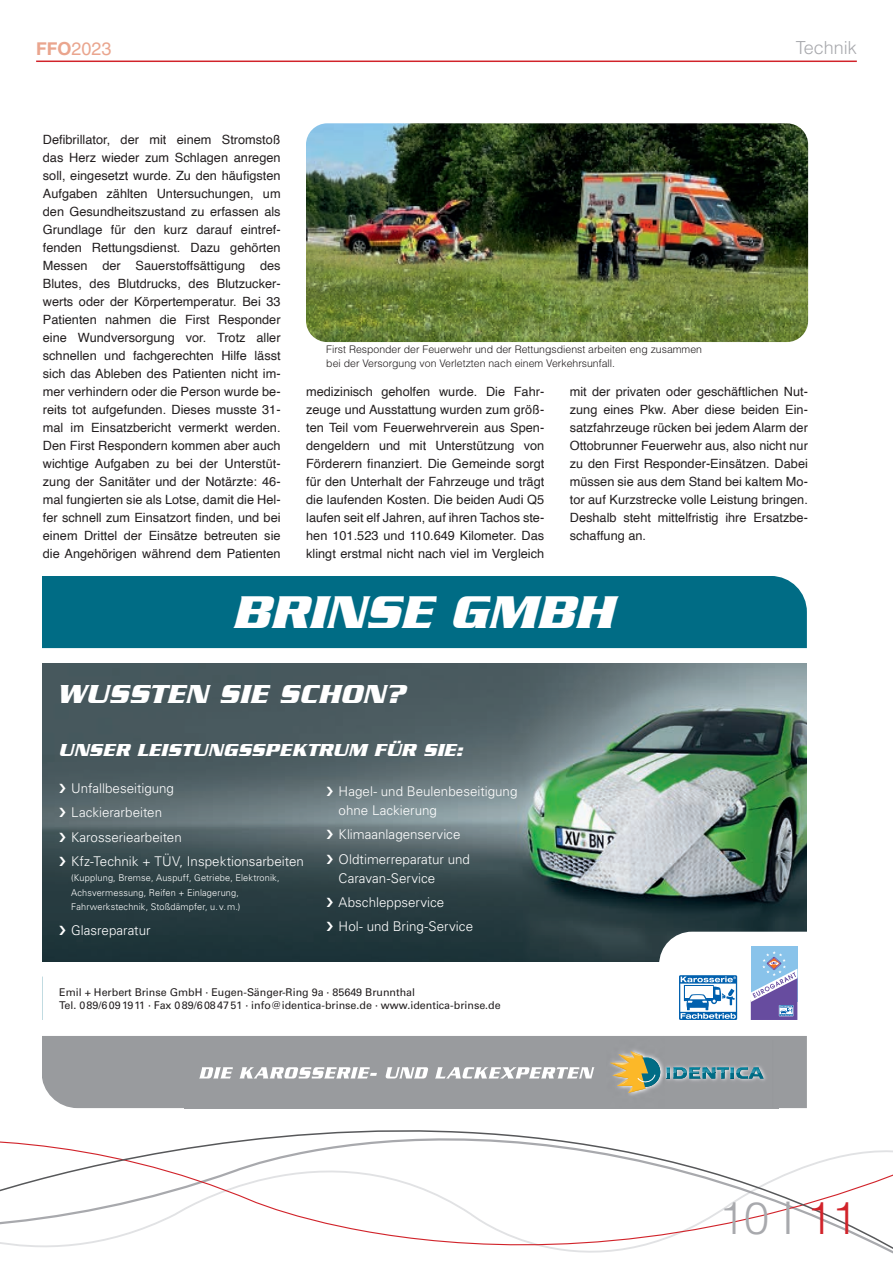
<style>
.page{position:relative;width:893px;height:1263px;background:#fff}
.page>*{position:absolute;margin:0;border:0;box-sizing:border-box;transform-origin:0 0}
.t1{font:italic 700 49.5px "Serpentine ICG";color:#fff}
.t2{font:300 45px "Helvetica LT Std";color:#a8a9ad}
.t3{font:italic 700 28.2px "Serpentine ICG";letter-spacing:.02em;color:#fff}
.t4{font:italic 700 18.75px "Serpentine ICG";letter-spacing:.02em;color:#fff}
.t5{font:18px "Helvetica LT Std";color:#eaa58e}
.t6{font:300 18px "Helvetica LT Std";color:#a8a9ad}
.t7{font:300 13.35px/24.5px "Univers LT Std";color:#fff}
.t8{font:12.75px/18px "Helvetica";color:#231f20;text-align:justify}
.t9{font:10.65px/13.4px "Univers LT Std";color:#231f20}
.t10{font:300 10.5px/14.2px "Helvetica LT Std";color:#231f20}
.t11{font:300 9.45px/14.7px "Univers LT Std";letter-spacing:.015em;color:#fff}
.s1{font-family:"Helvetica Neue";font-weight:700}
.s2{color:#d1232a}
</style>
<div class="page">
<svg style="left:0;top:976px;width:893px;height:278px"></svg>
<hr style="left:36px;top:61px;width:821px;height:1px;background:#d1232a">
<svg style="left:43px;top:648px;width:776px;height:468px"></svg>
<img style="left:43px;top:663px;width:764px;height:298px">
<div style="left:43px;top:1036px;width:764px;height:72px;background:#999b9e"></div>
<div style="left:184px;top:1036px;width:594px;height:72px;background:#999b9e"></div>
<svg style="left:199px;top:1067px;width:34px;height:11px"></svg>
<svg style="left:240px;top:1067px;width:137px;height:11px"></svg>
<svg style="left:385px;top:1067px;width:43px;height:11px"></svg>
<svg style="left:435px;top:1067px;width:159px;height:11px"></svg>
<svg style="left:610px;top:1050px;width:156px;height:46px"></svg>
<div style="left:43px;top:576px;width:764px;height:72px;background:#006c85"></div>
<svg style="left:659px;top:932px;width:155px;height:88px"></svg>
<img style="left:306px;top:123px;width:502px;height:219px">
<svg style="left:60px;top:783px;width:6px;height:10px"></svg>
<svg style="left:60px;top:808px;width:6px;height:9px"></svg>
<svg style="left:60px;top:832px;width:6px;height:10px"></svg>
<svg style="left:60px;top:857px;width:6px;height:9px"></svg>
<svg style="left:60px;top:925px;width:6px;height:10px"></svg>
<svg style="left:327px;top:787px;width:6px;height:9px"></svg>
<svg style="left:327px;top:830px;width:6px;height:9px"></svg>
<svg style="left:327px;top:854px;width:6px;height:10px"></svg>
<svg style="left:327px;top:898px;width:6px;height:9px"></svg>
<svg style="left:327px;top:922px;width:6px;height:9px"></svg>
<h3 class="t5" style="left:36px;top:38px;width:77px"><span class="s1">FFO</span>2023</h3>
<h3 class="t6" style="left:796px;top:36px;width:63px">Technik</h3>
<p class="t8" style="left:43px;top:131px;width:239px">Defibrillator, der mit einem Stromstoß das Herz wieder zum Schlagen anregen soll, eingesetzt wurde. Zu den häufigsten Aufgaben zählten Untersuchungen, um den Gesundheitszustand zu erfassen als Grundlage für den kurz darauf eintref&shy;fenden Rettungsdienst. Dazu gehörten Messen der Sauerstoffsättigung des Blutes, des Blutdrucks, des Blutzucker&shy;werts oder der Körpertemperatur. Bei 33<br>Patienten nahmen die First Responder eine Wundversorgung vor. Trotz aller schnellen und fachgerechten Hilfe lässt sich das Ableben des Patienten nicht im&shy;mer verhindern oder die Person wurde be&shy;reits tot aufgefunden. Dieses musste 31- mal im Einsatzbericht vermerkt werden.<br>Den First Respondern kommen aber auch wichtige Aufgaben zu bei der Unterstüt&shy;zung der Sanitäter und der Notärzte: 46- mal fungierten sie als Lotse, damit die Hel&shy;fer schnell zum Einsatzort finden, und bei einem Drittel der Einsätze betreuten sie die Angehörigen während dem Patienten</p>
<p class="t10" style="left:326px;top:342px;width:377px">First Responder der Feuerwehr und der Rettungsdienst arbeiten eng zusammen bei der Versorgung von Verletzten nach einem Verkehrsunfall.</p>
<p class="t8" style="left:306px;top:383px;width:240px">medizinisch geholfen wurde. Die Fahr&shy;zeuge und Ausstattung wurden zum größ&shy;ten Teil vom Feuerwehrverein aus Spen&shy;dengeldern und mit Unterstützung von Förderern finanziert. Die Gemeinde sorgt für den Unterhalt der Fahrzeuge und trägt die laufenden Kosten. Die beiden Audi Q5 laufen seit elf Jahren, auf ihren Tachos ste&shy;hen 101.523 und 110.649 Kilometer. Das klingt erstmal nicht nach viel im Vergleich</p>
<p class="t8" style="left:570px;top:383px;width:240px">mit der privaten oder geschäftlichen Nut&shy;zung eines Pkw. Aber diese beiden Ein&shy;satzfahrzeuge rücken bei jedem Alarm der Ottobrunner Feuerwehr aus, also nicht nur zu den First Responder-Einsätzen. Dabei müssen sie aus dem Stand bei kaltem Mo&shy;tor auf Kurzstrecke volle Leistung bringen.<br>Deshalb steht mittelfristig ihre Ersatzbe&shy;schaffung an.</p>
<h1 class="t1" style="left:232px;top:583px;width:382px">BRINSE GMBH</h1>
<h3 class="t3" style="left:56px;top:678px;width:351px">WUSSTEN SIE SCHON?</h3>
<h3 class="t4" style="left:59px;top:739px;width:405px">UNSER LEISTUNGS SPEKTRUM FÜR SIE:</h3>
<p class="t7" style="left:71px;top:776px;width:234px">Unfallbeseitigung<br>Lackierarbeiten<br>Karosseriearbeiten<br>Kfz-Technik + TÜV, Inspektionsarbeiten</p>
<p class="t11" style="left:71px;top:870px;width:210px">(Kupplung, Bremse, Auspuff, Getriebe, Elektronik,<br>Achsvermessung, Reifen + Einlagerung,<br>Fahrwerkstechnik, Stoßdämpfer, u. v. m.)</p>
<p class="t7" style="left:71px;top:918px;width:81px">Glasreparatur</p>
<p class="t7" style="left:339px;top:782px;width:180px;line-height:18.8px">Hagel- und Beulenbeseitigung ohne Lackierung</p>
<p class="t7" style="left:339px;top:822px;width:133px">Klimaanlagenservice<br>Oldtimerreparatur und</p>
<p class="t7" style="left:339px;top:866px;width:136px">Caravan-Service<br>Abschleppservice<br>Hol- und Bring-Service</p>
<p class="t9" style="left:59px;top:985px;width:443px">Emil + Herbert Brinse GmbH ∙ Eugen-Sänger-Ring 9a ∙ 85649 Brunnthal<br>Tel. 0 89/6 09 19 11 ∙ Fax 0 89/6 08 47 51 ∙ info@identica-brinse.de ∙ www.identica-brinse.de</p>
<h2 class="t2" style="left:719px;top:1190px;width:139px">10 I <span class="s2">11</span></h2>
</div>
